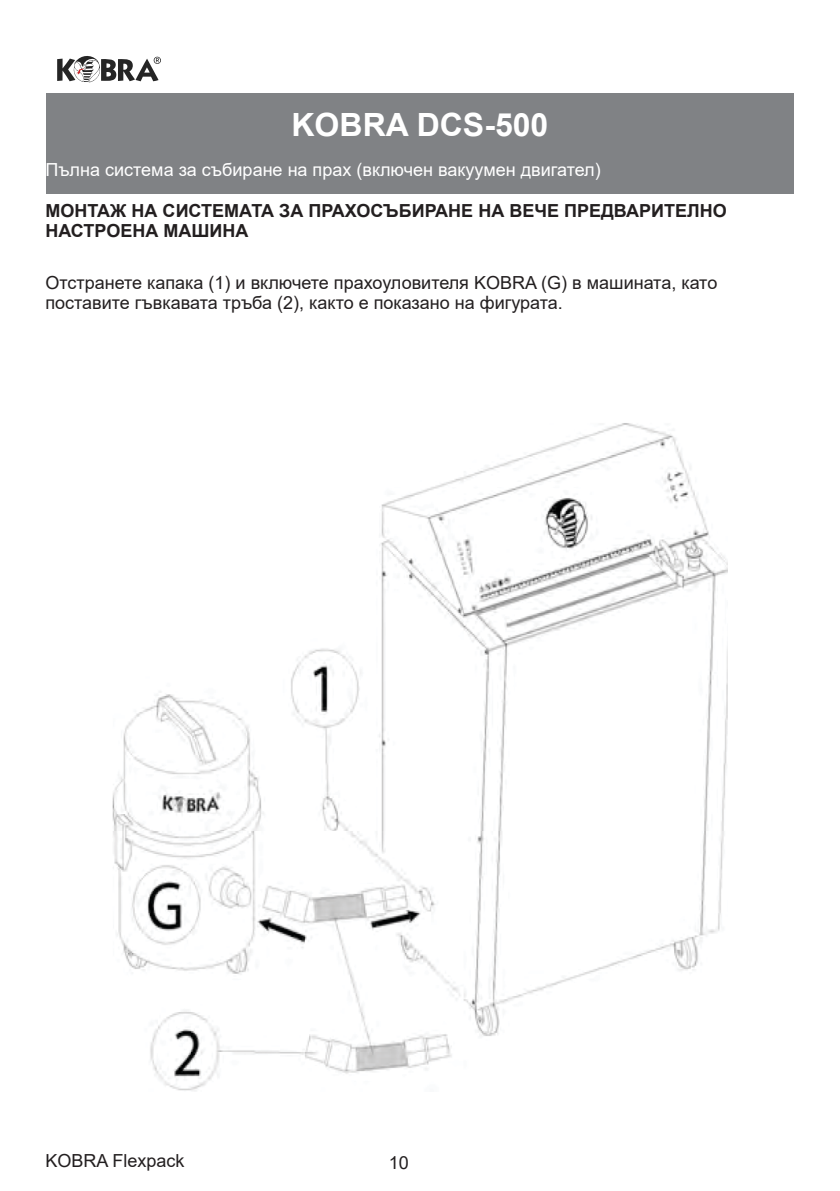
<style>
.page{position:relative;width:840px;height:1191px;background:#fff}
.page>*{position:absolute;margin:0;border:0;box-sizing:border-box;transform-origin:0 0}
.t1{font:700 32px "Arial";color:#fff}
.t2{font:18px/20px "Arial";color:#231f20}
.t3{font:700 18px/20px "Arial";color:#231f20}
.t4{font:18px "Arial";color:#fff}
</style>
<div class="page">
<svg style="left:57px;top:56px;width:104px;height:26px"></svg>
<img style="left:113px;top:423px;width:613px;height:668px">
<div style="left:46px;top:93px;width:747px;height:100px;background:#808285"></div>
<h1 class="t1" style="left:291px;top:103px;width:258px">KOBRA DCS-500</h1>
<p class="t4" style="left:45px;top:158px;width:556px">Пълна система за събиране на прах (включен вакуумен двигател)</p>
<p class="t3" style="left:45px;top:201px;width:682px">МОНТАЖ НА СИСТЕМАТА ЗА ПРАХОСЪБИРАНЕ НА ВЕЧЕ ПРЕДВАРИТЕЛНО<br>НАСТРОЕНА МАШИНА</p>
<p class="t2" style="left:45px;top:272px;width:673px">Отстранете капака (1) и включете прахоуловителя KOBRA (G) в машината, като поставите гъвкавата тръба (2), както е показано на фигурата.</p>
<p class="t2" style="left:45px;top:1150px;width:141px">KOBRA Flexpack</p>
<p class="t2" style="left:388px;top:1152px;width:22px">10</p>
</div>
